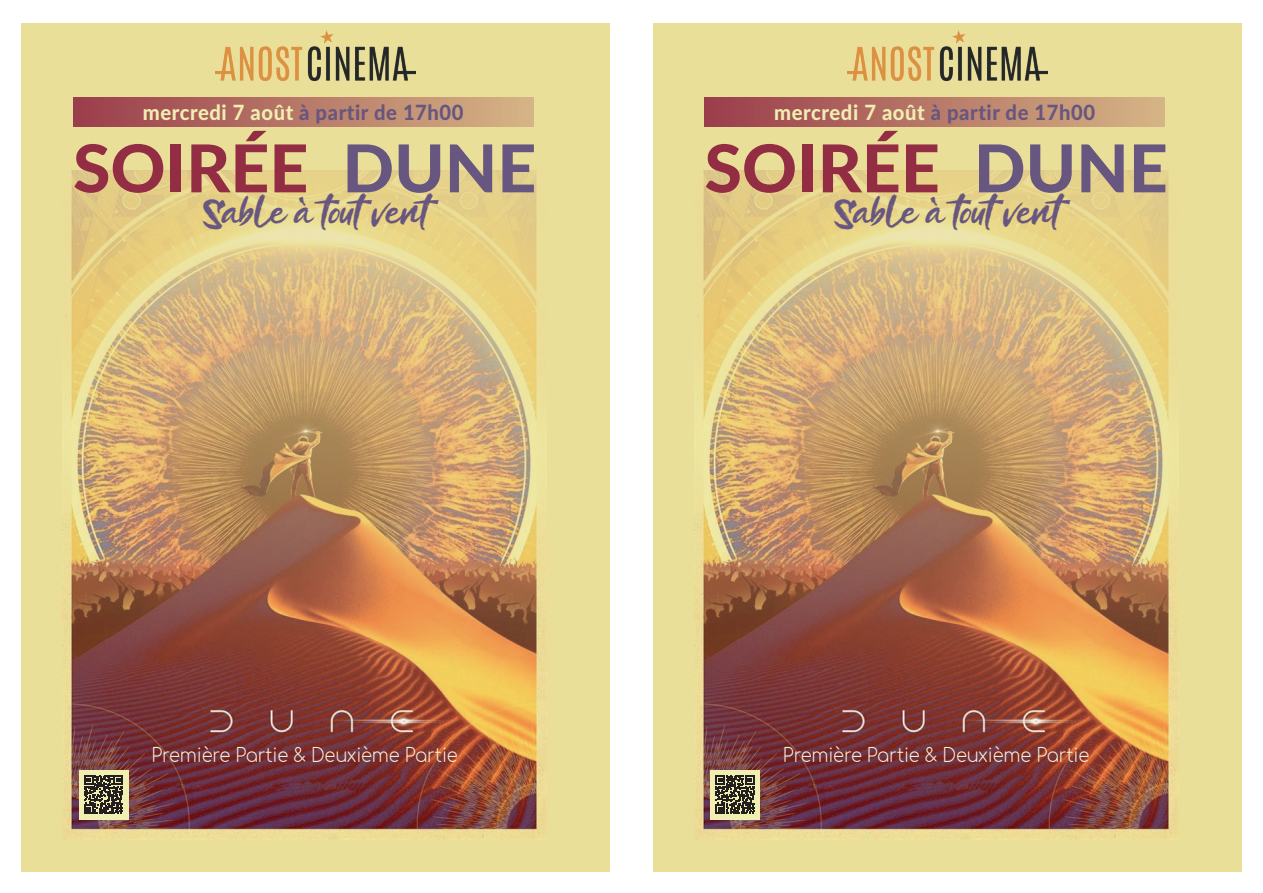
<style>
.page{position:relative;width:1263px;height:893px;background:#fff}
.page>*{position:absolute;margin:0;border:0;box-sizing:border-box;transform-origin:0 0}
.t1{font:800 66px "Lato";color:#932d44}
.t2{font:27px "Kaishou Demo";color:#67567f}
.t3{font:800 21px "Lato";letter-spacing:.03em;color:#67567f;scale:.96 1}
.t4{font:300 18.9px "Comfortaa";letter-spacing:-.01em;color:#f6f0da;scale:.95 1}
.s1{color:#f0eeb1}
.s2{color:#67567f}
</style>
<div class="page">
<div style="left:21px;top:23px;width:589px;height:849px;background:#eadf99"></div>
<div style="left:653px;top:23px;width:589px;height:849px;background:#eadf99"></div>
<img style="left:63px;top:170px;width:483px;height:669px">
<img style="left:694px;top:170px;width:484px;height:669px">
<img style="left:216px;top:31px;width:200px;height:49px">
<img style="left:847px;top:31px;width:200px;height:49px">
<div style="left:79px;top:770px;width:49px;height:50px;background:#f0eeb1"></div>
<svg style="left:84px;top:775px;width:39px;height:39px"></svg>
<div style="left:710px;top:770px;width:50px;height:50px;background:#f0eeb1"></div>
<svg style="left:715px;top:775px;width:39px;height:39px"></svg>
<div style="left:73px;top:97px;width:460px;height:30px;background:linear-gradient(to right,#9b3d4c,#d5b585)"></div>
<div style="left:705px;top:97px;width:460px;height:30px;background:linear-gradient(to right,#9b3d4c,#d5b585)"></div>
<svg style="left:299px;top:196px;width:7px;height:10px"></svg>
<svg style="left:930px;top:196px;width:7px;height:10px"></svg>
<p class="t3" style="left:143px;top:97px;width:336px"><span class="s1">mercredi 7 août</span> à partir de 17h00</p>
<p class="t3" style="left:774px;top:97px;width:336px"><span class="s1">mercredi 7 août</span> à partir de 17h00</p>
<h1 class="t1" style="left:73px;top:119px;width:465px">SOIRÉE <span class="s2">DUNE</span></h1>
<h1 class="t1" style="left:704px;top:119px;width:465px">SOIRÉE <span class="s2">DUNE</span></h1>
<h2 class="t2" style="left:203px;top:198px;width:245px">Sable a toutvent</h2>
<h2 class="t2" style="left:834px;top:198px;width:245px">Sable a toutvent</h2>
<p class="t4" style="left:151px;top:738px;width:324px">Première Partie &amp; Deuxième Partie</p>
<p class="t4" style="left:783px;top:738px;width:324px">Première Partie &amp; Deuxième Partie</p>
</div>
